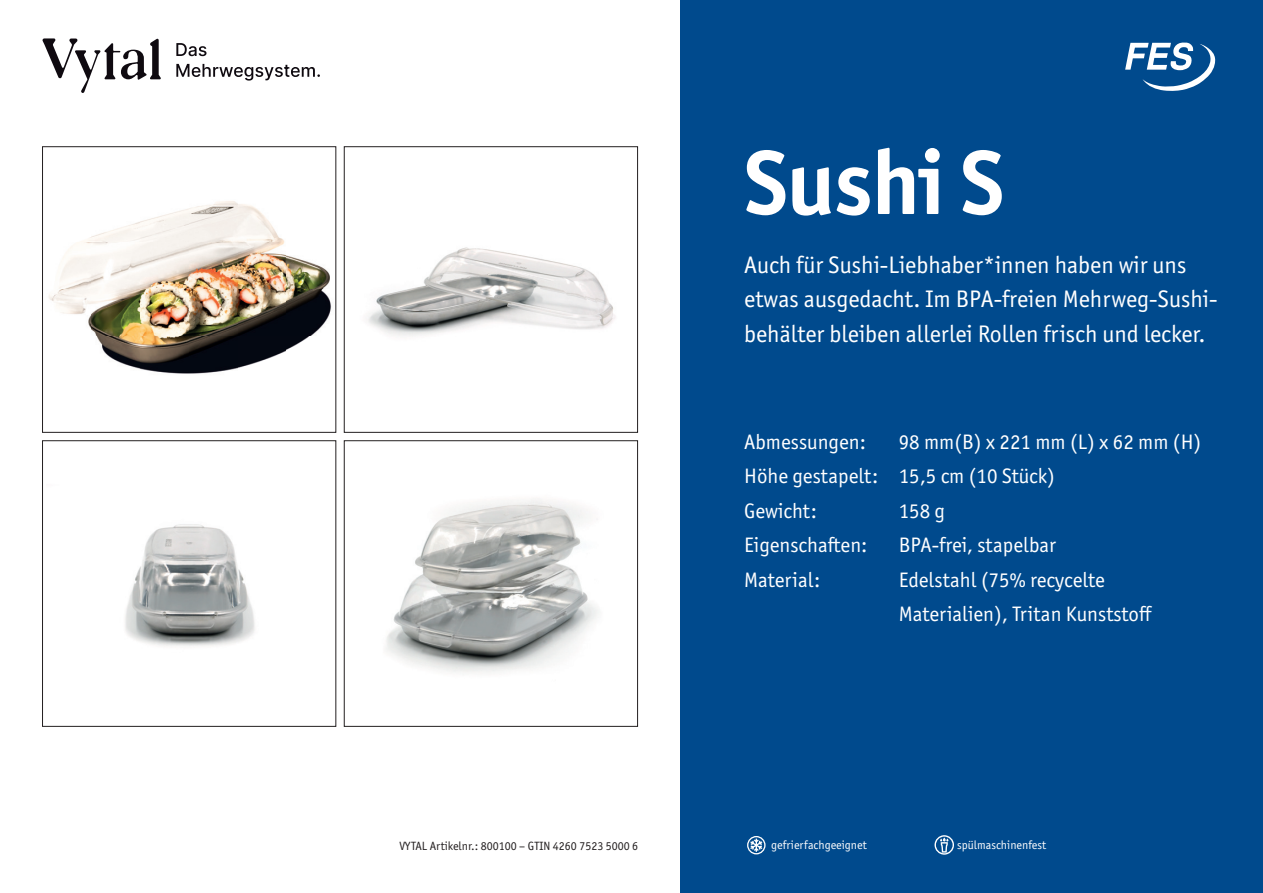
<style>
.page{position:relative;width:1263px;height:893px;background:#fff}
.page>*{position:absolute;margin:0;border:0;box-sizing:border-box;transform-origin:0 0}
.t1{font:700 91.5px "Officina Sans ITC Pro";letter-spacing:-.02em;color:#fff}
.t2{font:24px/34.5px "Officina Sans ITC Pro";color:#fff}
.t3{font:21px/34.5px "Officina Sans ITC Pro";color:#fff}
.t4{font:12px "Officina Sans ITC Pro";color:#231f20}
.t5{font:12px "Officina Sans ITC Pro";color:#fff}
</style>
<div class="page">
<div style="left:680px;top:0;width:583px;height:893px;background:#004a8d"></div>
<svg style="left:1125px;top:42px;width:90px;height:49px"></svg>
<svg style="left:176px;top:43px;width:31px;height:13px"></svg>
<svg style="left:176px;top:64px;width:144px;height:17px"></svg>
<svg style="left:43px;top:38px;width:118px;height:55px"></svg>
<img style="left:49px;top:201px;width:283px;height:173px">
<img style="left:125px;top:524px;width:130px;height:122px">
<img style="left:367px;top:247px;width:248px;height:90px">
<div style="left:344px;top:147px;width:294px;height:285px;border:1px solid #231f20"></div>
<img style="left:386px;top:499px;width:213px;height:174px">
<div style="left:344px;top:441px;width:294px;height:285px;border:1px solid #231f20"></div>
<svg style="left:747px;top:836px;width:18px;height:18px"></svg>
<svg style="left:934px;top:835px;width:20px;height:20px"></svg>
<p class="t4" style="left:399px;top:839px;width:240px">VYTAL Artikelnr.: 800100 – GTIN 4260 7523 5000 6</p>
<h1 class="t1" style="left:744px;top:126px;width:262px">Sushi S</h1>
<p class="t2" style="left:744px;top:247px;width:475px">Auch für Sushi-Liebhaber*innen haben wir uns etwas ausgedacht. Im BPA-freien Mehrweg-Sushi&shy;behälter bleiben allerlei Rollen frisch und lecker.</p>
<p class="t3" style="left:744px;top:424px;width:459px;text-indent:154px">98 mm(B) x 221 mm (L) x 62 mm (H)<br>Höhe gestapelt: 15,5 cm (10 Stück)<br>Gewicht:</p>
<p class="t3" style="left:744px;top:424px;width:123px">Abmessungen:</p>
<p class="t3" style="left:899px;top:493px;width:48px">158 g</p>
<p class="t3" style="left:744px;top:528px;width:125px">Eigenschaften:</p>
<p class="t3" style="left:899px;top:528px;width:159px">BPA-frei, stapelbar</p>
<p class="t3" style="left:744px;top:562px;width:78px">Material:</p>
<p class="t3" style="left:899px;top:562px;width:255px">Edelstahl (75% recycelte<br>Materialien), Tritan Kunststoff</p>
<p class="t5" style="left:771px;top:838px;width:97px">gefrierfachgeeignet</p>
<p class="t5" style="left:957px;top:837px;width:90px">spülmaschinenfest</p>
</div>
